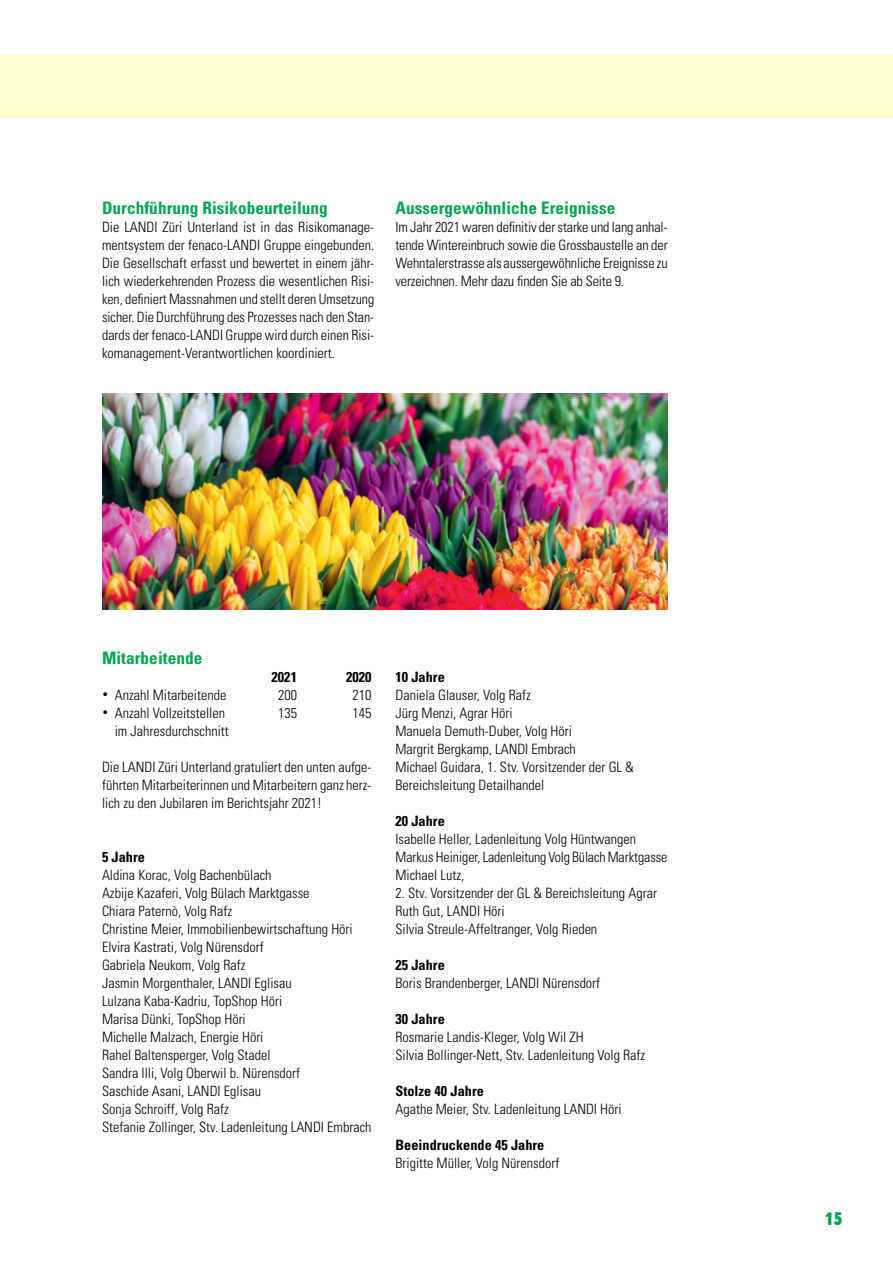
<style>
.page{position:relative;width:893px;height:1263px;background:#fff}
.page>*{position:absolute;margin:0;border:0;box-sizing:border-box;transform-origin:0 0}
.t1{font:condensed 18px "Block Pro";color:#00a650}
.t2{font:700 condensed 17.25px "Univers LT Std";letter-spacing:.005em;color:#00a650}
.t3{font:300 condensed 14.25px/18px "Univers LT Std";color:#000}
.t4{font:700 condensed 14.25px "Univers LT Std";letter-spacing:.005em;color:#000}
.s1{font-size:10.5px}
</style>
<div class="page">
<img style="left:102px;top:394px;width:566px;height:216px">
<div style="left:0;top:55px;width:893px;height:64px;background:#fffbcc"></div>
<p class="t2" style="left:102px;top:197px;width:227px">Durchführung Risikobeurteilung</p>
<p class="t3" style="left:102px;top:218px;width:274px;text-align:justify">Die LANDI Züri Unterland ist in das Risikomanage&shy;mentsystem der fenaco-LANDI Gruppe eingebunden.<br>Die Gesellschaft erfasst und bewertet in einem jähr&shy;lich wiederkehrenden Prozess die wesentlichen Risi&shy;ken, definiert Massnahmen und stellt deren Umsetzung sicher. Die Durchführung des Prozesses nach den Stan&shy;dards der fenaco-LANDI Gruppe wird durch einen Risi&shy;komanagement-Verantwortlichen koordiniert.</p>
<p class="t2" style="left:395px;top:197px;width:221px">Aussergewöhnliche Ereignisse</p>
<p class="t3" style="left:395px;top:218px;width:274px;text-align:justify">Im Jahr 2021 waren definitiv der starke und lang anhal&shy;tende Wintereinbruch sowie die Grossbaustelle an der Wehntalerstrasse als aussergewöhnliche Ereignisse zu verzeichnen. Mehr dazu finden Sie ab Seite 9.</p>
<p class="t2" style="left:102px;top:647px;width:102px">Mitarbeitende</p>
<p class="t4" style="left:272px;top:668px;width:27px">2021</p>
<p class="t4" style="left:346px;top:668px;width:27px">2020</p>
<p class="t3" style="left:102px;top:686px;width:126px"><span class="s1">•</span> Anzahl Mitarbeitende</p>
<p class="t3" style="left:278px;top:686px;width:20px">200</p>
<p class="t3" style="left:353px;top:686px;width:20px">210</p>
<p class="t3" style="left:102px;top:704px;width:124px"><span class="s1">•</span> Anzahl Vollzeitstellen</p>
<p class="t3" style="left:278px;top:704px;width:20px">135</p>
<p class="t3" style="left:353px;top:704px;width:20px">145</p>
<p class="t3" style="left:115px;top:722px;width:115px">im Jahresdurchschnitt</p>
<p class="t3" style="left:102px;top:758px;width:271px;text-align:justify">Die LANDI Züri Unterland gratuliert den unten aufge&shy;führten Mitarbeiterinnen und Mitarbeitern ganz herz&shy;lich zu den Jubilaren im Berichtsjahr 2021!</p>
<p class="t4" style="left:102px;top:848px;width:44px">5 Jahre</p>
<p class="t3" style="left:102px;top:866px;width:271px">Aldina Korac, Volg Bachenbülach<br>Azbije Kazaferi, Volg Bülach Marktgasse<br>Chiara Paternò, Volg Rafz<br>Christine Meier, Immobilienbewirtschaftung Höri Elvira Kastrati, Volg Nürensdorf<br>Gabriela Neukom, Volg Rafz<br>Jasmin Morgenthaler, LANDI Eglisau<br>Lulzana Kaba-Kadriu, TopShop Höri<br>Marisa Dünki, TopShop Höri<br>Michelle Malzach, Energie Höri<br>Rahel Baltensperger, Volg Stadel<br>Sandra Illi, Volg Oberwil b. Nürensdorf<br>Saschide Asani, LANDI Eglisau<br>Sonja Schroiff, Volg Rafz<br>Stefanie Zollinger, Stv. Ladenleitung LANDI Embrach</p>
<p class="t4" style="left:395px;top:668px;width:51px">10 Jahre</p>
<p class="t3" style="left:395px;top:686px;width:240px">Daniela Glauser, Volg Rafz<br>Jürg Menzi, Agrar Höri<br>Manuela Demuth-Duber, Volg Höri<br>Margrit Bergkamp, LANDI Embrach<br>Michael Guidara, 1. Stv. Vorsitzender der GL &amp;<br>Bereichsleitung Detailhandel</p>
<p class="t4" style="left:395px;top:812px;width:51px">20 Jahre</p>
<p class="t3" style="left:395px;top:830px;width:274px">Isabelle Heller, Ladenleitung Volg Hüntwangen<br>Markus Heiniger, Ladenleitung Volg Bülach Marktgasse<br>Michael Lutz,</p>
<p class="t3" style="left:395px;top:884px;width:263px">2. Stv. Vorsitzender der GL &amp; Bereichsleitung Agrar<br>Ruth Gut, LANDI Höri<br>Silvia Streule-Affeltranger, Volg Rieden</p>
<p class="t4" style="left:395px;top:956px;width:51px">25 Jahre</p>
<p class="t3" style="left:395px;top:974px;width:206px">Boris Brandenberger, LANDI Nürensdorf</p>
<p class="t4" style="left:395px;top:1010px;width:51px">30 Jahre</p>
<p class="t3" style="left:395px;top:1028px;width:251px">Rosmarie Landis-Kleger, Volg Wil ZH<br>Silvia Bollinger-Nett, Stv. Ladenleitung Volg Rafz</p>
<p class="t4" style="left:395px;top:1082px;width:90px">Stolze 40 Jahre</p>
<p class="t3" style="left:395px;top:1100px;width:228px">Agathe Meier, Stv. Ladenleitung LANDI Höri</p>
<p class="t4" style="left:395px;top:1136px;width:150px">Beeindruckende 45 Jahre</p>
<p class="t3" style="left:395px;top:1154px;width:165px">Brigitte Müller, Volg Nürensdorf</p>
<p class="t1" style="left:824px;top:1207px;width:19px">15</p>
</div>
